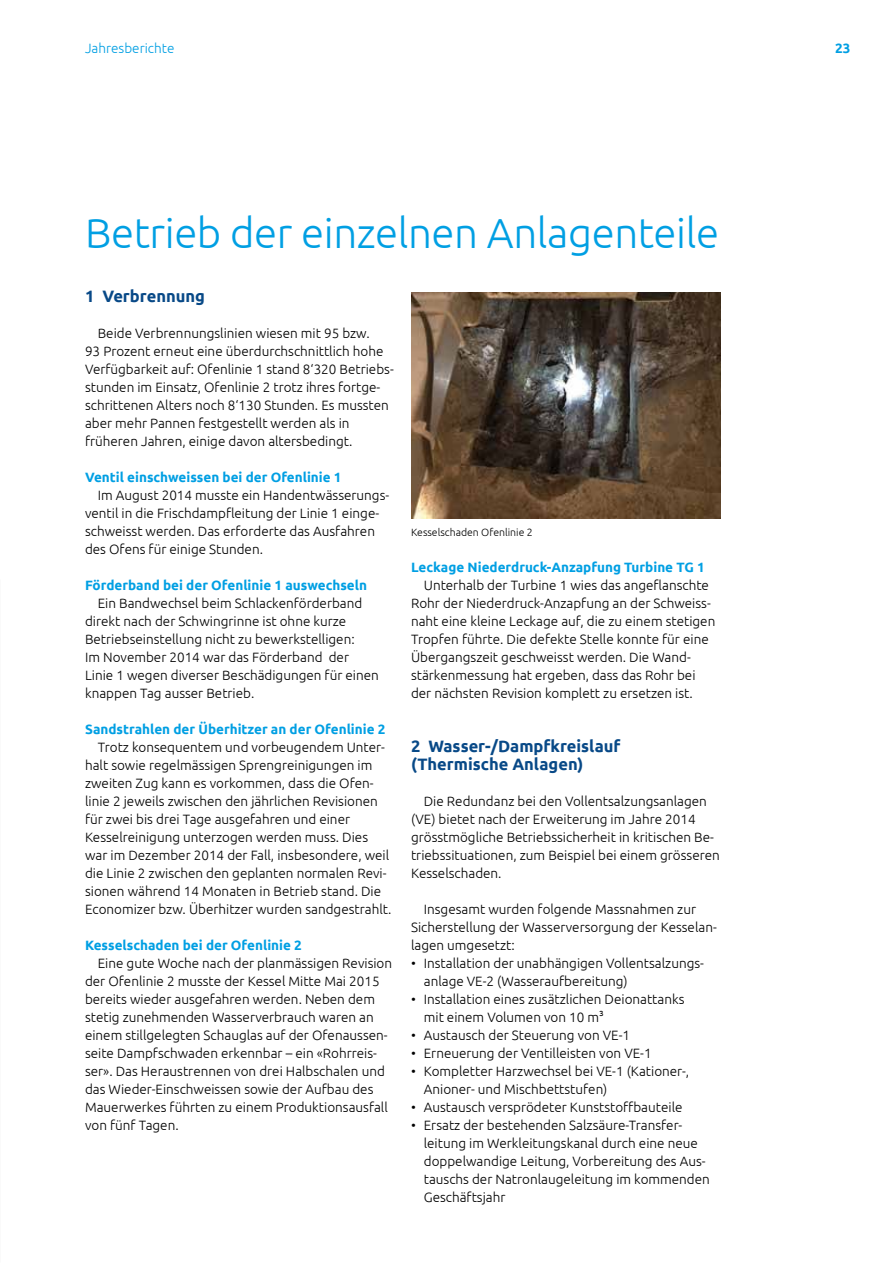
<style>
.page{position:relative;width:893px;height:1263px;background:#fff}
.page>*{position:absolute;margin:0;border:0;box-sizing:border-box;transform-origin:0 0}
.t1{font:300 42px "Ubuntu";letter-spacing:-.01em;color:#009fe3}
.t2{font:700 16.5px/18px "Ubuntu";color:#084987}
.t3{font:300 13.5px/18px "Ubuntu";color:#000}
.t4{font:700 13.5px "Ubuntu";color:#009fe3}
.t5{font:300 13.5px "Ubuntu";color:#009fe3}
.t6{font:300 10.5px "Ubuntu";color:#000}
</style>
<div class="page">
<img style="left:411px;top:293px;width:309px;height:225px">
<p class="t5" style="left:85px;top:40px;width:91px">Jahresberichte</p>
<p class="t4" style="left:835px;top:40px;width:17px">23</p>
<h1 class="t1" style="left:85px;top:208px;width:635px">Betrieb der einzelnen Anlagenteile</h1>
<p class="t2" style="left:85px;top:287px;width:121px">1 Verbrennung</p>
<p class="t3" style="left:85px;top:324px;width:310px;text-indent:13px">Beide Verbrennungslinien wiesen mit 95 bzw.<br>93 Prozent erneut eine überdurchschnittlich hohe Verfügbarkeit auf: Ofenlinie 1 stand 8‘320 Betriebs&shy;stunden im Einsatz, Ofenlinie 2 trotz ihres fortge&shy;schrittenen Alters noch 8‘130 Stunden. Es mussten aber mehr Pannen festgestellt werden als in früheren Jahren, einige davon altersbedingt.</p>
<p class="t4" style="left:85px;top:469px;width:258px">Ventil einschweissen bei der Ofenlinie 1</p>
<p class="t3" style="left:85px;top:486px;width:306px;text-indent:13px">Im August 2014 musste ein Handentwässerungs&shy;ventil in die Frischdampfleitung der Linie 1 einge&shy;schweisst werden. Das erforderte das Ausfahren des Ofens für einige Stunden.</p>
<p class="t4" style="left:85px;top:577px;width:283px">Förderband bei der Ofenlinie 1 auswechseln</p>
<p class="t3" style="left:85px;top:594px;width:295px;text-indent:13px">Ein Bandwechsel beim Schlackenförderband direkt nach der Schwingrinne ist ohne kurze Betriebseinstellung nicht zu bewerkstelligen:<br>Im November 2014 war das Förderband der Linie 1 wegen diverser Beschädigungen für einen knappen Tag ausser Betrieb.</p>
<p class="t4" style="left:85px;top:721px;width:302px">Sandstrahlen der Überhitzer an der Ofenlinie 2</p>
<p class="t3" style="left:85px;top:738px;width:308px;text-indent:13px">Trotz konsequentem und vorbeugendem Unter&shy;halt sowie regelmässigen Sprengreinigungen im zweiten Zug kann es vorkommen, dass die Ofen&shy;linie 2 jeweils zwischen den jährlichen Revisionen für zwei bis drei Tage ausgefahren und einer Kesselreinigung unterzogen werden muss. Dies war im Dezember 2014 der Fall, insbesondere, weil die Linie 2 zwischen den geplanten normalen Revi&shy;sionen während 14 Monaten in Betrieb stand. Die Economizer bzw. Überhitzer wurden sandgestrahlt.</p>
<p class="t4" style="left:85px;top:937px;width:218px">Kesselschaden bei der Ofenlinie 2</p>
<p class="t3" style="left:85px;top:954px;width:309px;text-indent:13px">Eine gute Woche nach der planmässigen Revision der Ofenlinie 2 musste der Kessel Mitte Mai 2015 bereits wieder ausgefahren werden. Neben dem stetig zunehmenden Wasserverbrauch waren an einem stillgelegten Schauglas auf der Ofenaussen&shy;seite Dampfschwaden erkennbar – ein «Rohrreis&shy;ser». Das Heraustrennen von drei Halbschalen und das Wieder-Einschweissen sowie der Aufbau des Mauerwerkes führten zu einem Produktionsausfall von fünf Tagen.</p>
<p class="t6" style="left:411px;top:526px;width:123px">Kesselschaden Ofenlinie 2</p>
<p class="t4" style="left:411px;top:559px;width:295px">Leckage Niederdruck-Anzapfung Turbine TG 1</p>
<p class="t3" style="left:411px;top:576px;width:306px;text-indent:13px">Unterhalb der Turbine 1 wies das angeflanschte Rohr der Niederdruck-Anzapfung an der Schweiss&shy;naht eine kleine Leckage auf, die zu einem stetigen Tropfen führte. Die defekte Stelle konnte für eine Übergangszeit geschweisst werden. Die Wand&shy;stärkenmessung hat ergeben, dass das Rohr bei der nächsten Revision komplett zu ersetzen ist.</p>
<p class="t2" style="left:411px;top:737px;width:211px">2 Wasser-/Dampfkreislauf (Thermische Anlagen)</p>
<p class="t3" style="left:411px;top:792px;width:310px;text-indent:13px">Die Redundanz bei den Vollentsalzungsanlagen (VE) bietet nach der Erweiterung im Jahre 2014 grösstmögliche Betriebssicherheit in kritischen Be&shy;triebssituationen, zum Beispiel bei einem grösseren Kesselschaden.</p>
<p class="t3" style="left:411px;top:900px;width:307px;text-indent:13px">Insgesamt wurden folgende Massnahmen zur<br>Sicherstellung der Wasserversorgung der Kesselan&shy;lagen umgesetzt:</p>
<p class="t3" style="left:424px;top:954px;width:281px;text-indent:-13px">• Installation der unabhängigen Vollentsalzungs&shy;anlage VE-2 (Wasseraufbereitung)</p>
<p class="t3" style="left:424px;top:990px;width:262px;text-indent:-13px">• Installation eines zusätzlichen Deionattanks mit einem Volumen von 10 m3</p>
<p class="t3" style="left:411px;top:1026px;width:221px">• Austausch der Steuerung von VE-1</p>
<p class="t3" style="left:411px;top:1044px;width:242px">• Erneuerung der Ventilleisten von VE-1</p>
<p class="t3" style="left:424px;top:1062px;width:267px;text-indent:-13px">• Kompletter Harzwechsel bei VE-1 (Kationer-,<br>Anioner- und Mischbettstufen)</p>
<p class="t3" style="left:411px;top:1098px;width:273px">• Austausch versprödeter Kunststoffbauteile</p>
<p class="t3" style="left:424px;top:1116px;width:288px;text-indent:-13px">• Ersatz der bestehenden Salzsäure-Transfer&shy;leitung im Werkleitungskanal durch eine neue doppelwandige Leitung, Vorbereitung des Aus&shy;tauschs der Natronlaugeleitung im kommenden Geschäftsjahr</p>
</div>
